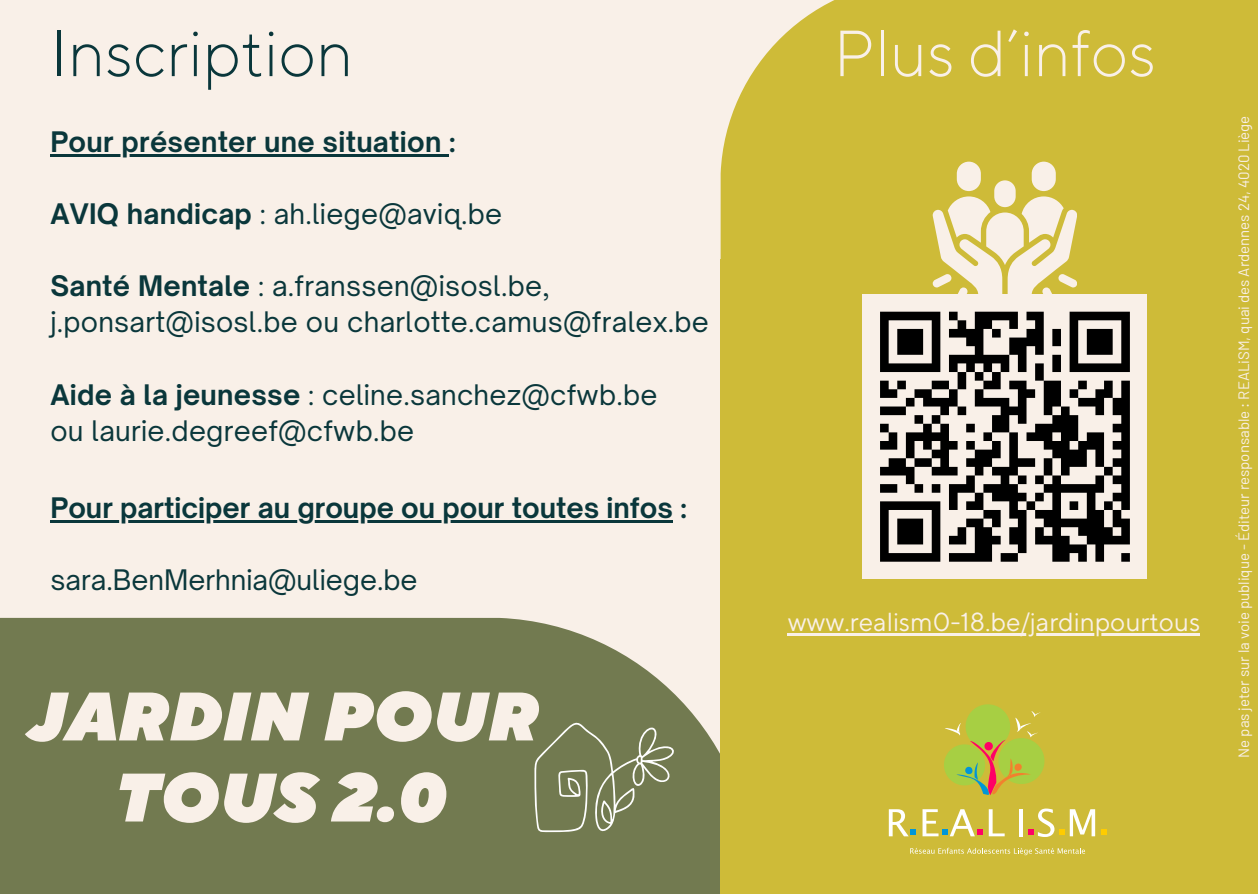
<style>
.page{position:relative;width:1258px;height:894px;background:#fff}
.page>*{position:absolute;margin:0;border:0;box-sizing:border-box;transform-origin:0 0}
.t1{font:italic 900 68.4px/81px "TT Norms Pro";color:#f9f0e8;text-align:center}
.t2{font:300 64.8px "TT Norms Pro";color:#0a373b}
.t3{font:300 64.8px "TT Norms Pro";color:#f9f0e8}
.t4{font:27px/36px "Open Sauce One";letter-spacing:.01em;color:#0a373b}
.t5{font:700 27px "Open Sauce One";color:#0a373b}
.t6{font:25.8px "TT Norms Pro";color:#f9f0e8}
.t7{font:15px "Barlow";color:#f9f0e8}
.s1{font-weight:700}
</style>
<div class="page">
<div style="left:0;top:0;width:1258px;height:893px;background:#f9f0e8"></div>
<div style="left:0;top:617px;width:720px;height:276px;background:#727a50"></div>
<svg style="left:720px;top:0;width:156px;height:259px;background:#d4c352"></svg>
<div style="left:876px;top:0;width:382px;height:893px;background:#cebb38"></div>
<div style="left:720px;top:259px;width:203px;height:634px;background:#cebb38"></div>
<div style="left:863px;top:294px;width:284px;height:284px;background:#f9f0e8"></div>
<svg style="left:880px;top:311px;width:250px;height:251px"></svg>
<svg style="left:534px;top:719px;width:144px;height:114px;background:#808761"></svg>
<div style="left:994px;top:180px;width:21px;height:27px;background:#f9f0e8;border-radius:11px"></div>
<div style="left:957px;top:162px;width:24px;height:29px;background:#f9f0e8;border-radius:12px"></div>
<div style="left:1032px;top:162px;width:24px;height:29px;background:#f9f0e8;border-radius:12px"></div>
<svg style="left:933px;top:196px;width:144px;height:98px"></svg>
<svg style="left:989px;top:809px;width:15px;height:27px"></svg>
<hr style="left:1019px;top:809px;width:3px;height:27px;background:#fff">
<svg style="left:1070px;top:809px;width:25px;height:27px"></svg>
<svg style="left:889px;top:809px;width:26px;height:27px"></svg>
<svg style="left:944px;top:704px;width:100px;height:91px"></svg>
<svg style="left:922px;top:809px;width:61px;height:27px"></svg>
<svg style="left:1028px;top:808px;width:36px;height:28px"></svg>
<svg style="left:1101px;top:829px;width:5px;height:5px"></svg>
<svg style="left:910px;top:847px;width:175px;height:7px"></svg>
<hr style="left:50px;top:154px;width:399px;height:3px;background:#0a373b">
<hr style="left:50px;top:520px;width:623px;height:2px;background:#0a373b">
<hr style="left:788px;top:633px;width:412px;height:2px;background:#f9f0e8">
<p class="t2" style="left:50px;top:15px;width:304px">Inscription</p>
<p class="t5" style="left:50px;top:125px;width:407px">Pour présenter une situation :</p>
<p class="t4" style="left:50px;top:196px;width:453px"><span class="s1">AVIQ handicap</span> : ah.liege@aviq.be</p>
<h2 class="t4" style="left:50px;top:268px;width:660px"><span class="s1">Santé Mentale</span> : a.franssen@isosl.be, j.ponsart@isosl.be ou charlotte.camus@fralex.be</h2>
<p class="t4" style="left:50px;top:376px;width:609px"><span class="s1">Aide à la jeunesse</span> : celine.sanchez@cfwb.be ou laurie.degreef@cfwb.be</p>
<p class="t5" style="left:50px;top:490px;width:638px">Pour participer au groupe ou pour toutes infos :</p>
<h2 class="t4" style="left:50px;top:561px;width:369px">sara.BenMerhnia@uliege.be</h2>
<h3 class="t1" style="left:25px;top:678px;width:511px">JARDIN POUR<br>TOUS 2.0</h3>
<h4 class="t3" style="left:833px;top:15px;width:324px">Plus d’infos</h4>
<h4 class="t6" style="left:788px;top:606px;width:414px">www.realism0-18.be/jardinpourtous</h4>
<h4 class="t7" style="left:1234px;top:757px;width:643px;rotate:-90deg">Ne pas jeter sur la voie publique - Éditeur responsable : REALiSM, quai des Ardennes 24, 4020 Liège</h4>
</div>
